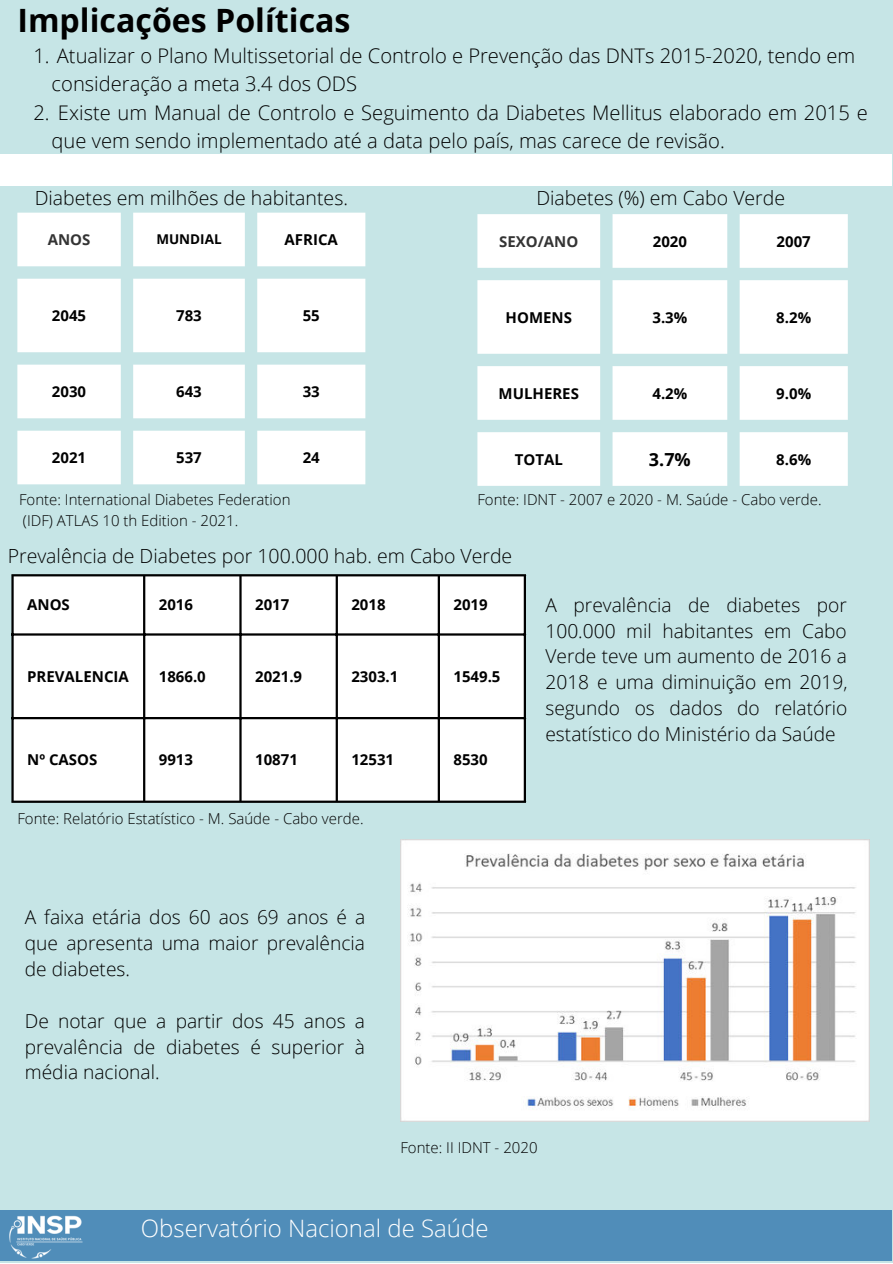
<style>
.page{position:relative;width:893px;height:1264px;background:#fff}
.page>*{position:absolute;margin:0;border:0;box-sizing:border-box;transform-origin:0 0}
.t1{font:700 32.1px "Open Sans";color:#000}
.t2{font:300 24px "Open Sans";color:#fff}
.t3{font:300 20.1px/28px "Open Sans";color:#000}
.t4{font:300 19.5px "Open Sans";color:#000}
.t5{font:300 19.2px/25.8px "Open Sans";color:#000;text-align:justify}
.t6{font:700 18px "Open Sans";color:#000}
.t7{font:300 15px/20.2px "Open Sans";color:#000}
.t8{font:700 15px "Open Sans";color:#000}
.t9{font:700 15px "Open Sans";color:#343434}
.t10{font:700 13.5px "Open Sans";color:#000}
</style>
<div class="page">
<div style="left:0;top:0;width:892px;height:1262px;background:#c6e5e6"></div>
<div style="left:14px;top:576px;width:509px;height:224px;background:#fff"></div>
<hr style="left:11px;top:576px;width:3px;height:224px;background:#000">
<hr style="left:143px;top:576px;width:2px;height:224px;background:#000">
<hr style="left:239px;top:576px;width:2px;height:224px;background:#000">
<hr style="left:335px;top:576px;width:3px;height:224px;background:#000">
<hr style="left:437px;top:576px;width:3px;height:224px;background:#000">
<hr style="left:523px;top:576px;width:3px;height:224px;background:#000">
<hr style="left:11px;top:574px;width:515px;height:2px;background:#000">
<hr style="left:11px;top:633px;width:515px;height:2px;background:#000">
<hr style="left:11px;top:717px;width:515px;height:2px;background:#000">
<hr style="left:11px;top:800px;width:515px;height:2px;background:#000">
<svg style="left:17px;top:213px;width:348px;height:271px;fill:#fff"></svg>
<svg style="left:477px;top:214px;width:370px;height:272px;fill:#fff"></svg>
<div style="left:0;top:154px;width:891px;height:32px;background:#fff"></div>
<div style="left:0;top:1210px;width:891px;height:50px;background:#508db9"></div>
<img style="left:9px;top:1215px;width:74px;height:43px">
<img style="left:400px;top:840px;width:469px;height:281px">
<h1 class="t1" style="left:17px;top:-2px;width:335px">Implicações Políticas</h1>
<p class="t3" style="left:52px;top:42px;width:805px;text-indent:-18px">1. Atualizar o Plano Multissetorial de Controlo e Prevenção das DNTs 2015-2020, tendo em consideração a meta 3.4 dos ODS</p>
<p class="t3" style="left:52px;top:98px;width:817px;text-indent:-18px">2. Existe um Manual de Controlo e Seguimento da Diabetes Mellitus elaborado em 2015 e que vem sendo implementado até a data pelo país, mas carece de revisão.</p>
<p class="t4" style="left:35px;top:184px;width:315px">Diabetes em milhões de habitantes.</p>
<p class="t4" style="left:536px;top:184px;width:250px">Diabetes (%) em Cabo Verde</p>
<p class="t9" style="left:48px;top:229px;width:44px">ANOS</p>
<p class="t10" style="left:156px;top:230px;width:67px">MUNDIAL</p>
<p class="t8" style="left:284px;top:229px;width:55px">AFRICA</p>
<p class="t9" style="left:499px;top:231px;width:81px">SEXO/ANO</p>
<p class="t8" style="left:652px;top:231px;width:36px">2020</p>
<p class="t8" style="left:776px;top:231px;width:36px">2007</p>
<p class="t8" style="left:52px;top:305px;width:36px">2045</p>
<p class="t8" style="left:176px;top:305px;width:27px">783</p>
<p class="t8" style="left:303px;top:305px;width:19px">55</p>
<p class="t8" style="left:505px;top:307px;width:68px">HOMENS</p>
<p class="t8" style="left:652px;top:307px;width:36px">3.3%</p>
<p class="t8" style="left:776px;top:307px;width:36px">8.2%</p>
<p class="t8" style="left:52px;top:381px;width:36px">2030</p>
<p class="t8" style="left:176px;top:381px;width:27px">643</p>
<p class="t8" style="left:303px;top:381px;width:19px">33</p>
<p class="t8" style="left:498px;top:383px;width:82px">MULHERES</p>
<p class="t8" style="left:652px;top:383px;width:36px">4.2%</p>
<p class="t8" style="left:776px;top:383px;width:36px">9.0%</p>
<p class="t8" style="left:52px;top:447px;width:36px">2021</p>
<p class="t8" style="left:176px;top:447px;width:27px">537</p>
<p class="t8" style="left:303px;top:447px;width:19px">24</p>
<p class="t8" style="left:514px;top:449px;width:50px">TOTAL</p>
<p class="t6" style="left:649px;top:446px;width:43px">3.7%</p>
<p class="t8" style="left:776px;top:449px;width:36px">8.6%</p>
<p class="t7" style="left:19px;top:489px;width:273px">Fonte: International Diabetes Federation (IDF) ATLAS 10 th Edition - 2021.</p>
<p class="t7" style="left:477px;top:488px;width:345px">Fonte: IDNT - 2007 e 2020 - M. Saúde - Cabo verde.</p>
<p class="t4" style="left:8px;top:542px;width:506px">Prevalência de Diabetes por 100.000 hab. em Cabo Verde</p>
<p class="t8" style="left:27px;top:594px;width:44px">ANOS</p>
<p class="t8" style="left:159px;top:594px;width:36px">2016</p>
<p class="t8" style="left:255px;top:594px;width:36px">2017</p>
<p class="t8" style="left:351px;top:594px;width:36px">2018</p>
<p class="t8" style="left:453px;top:594px;width:36px">2019</p>
<p class="t8" style="left:27px;top:665px;width:103px">PREVALENCIA</p>
<p class="t8" style="left:159px;top:665px;width:49px">1866.0</p>
<p class="t8" style="left:255px;top:665px;width:49px">2021.9</p>
<p class="t8" style="left:351px;top:665px;width:49px">2303.1</p>
<p class="t8" style="left:453px;top:665px;width:49px">1549.5</p>
<p class="t8" style="left:27px;top:749px;width:72px">Nº CASOS</p>
<p class="t8" style="left:159px;top:749px;width:36px">9913</p>
<p class="t8" style="left:255px;top:749px;width:44px">10871</p>
<p class="t8" style="left:351px;top:749px;width:44px">12531</p>
<p class="t8" style="left:453px;top:749px;width:36px">8530</p>
<p class="t7" style="left:17px;top:807px;width:347px">Fonte: Relatório Estatístico - M. Saúde - Cabo verde.</p>
<p class="t5" style="left:545px;top:591px;width:303px">A prevalência de diabetes por 100.000 mil habitantes em Cabo Verde teve um aumento de 2016 a 2018 e uma diminuição em 2019, segundo os dados do relatório estatístico do Ministério da Saúde</p>
<p class="t5" style="left:25px;top:903px;width:342px">A faixa etária dos 60 aos 69 anos é a que apresenta uma maior prevalência de diabetes.</p>
<p class="t5" style="left:25px;top:1007px;width:341px">De notar que a partir dos 45 anos a prevalência de diabetes é superior à média nacional.</p>
<p class="t7" style="left:400px;top:1136px;width:139px">Fonte: II IDNT - 2020</p>
<p class="t2" style="left:141px;top:1211px;width:349px">Observatório Nacional de Saúde</p>
</div>
